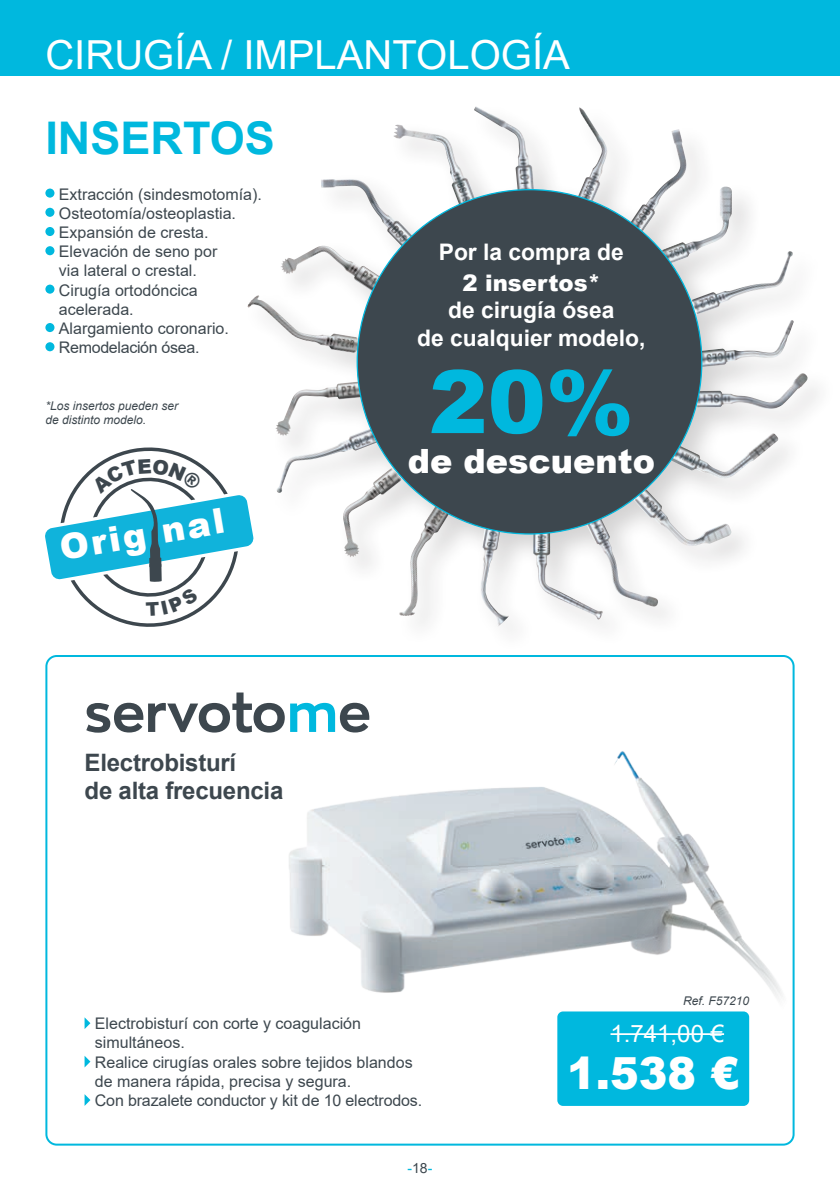
<style>
.page{position:relative;width:840px;height:1191px;background:#fff}
.page>*{position:absolute;margin:0;border:0;box-sizing:border-box;transform-origin:0 0}
.t1{font:900 87.6px "Arial";color:#00b8de}
.t2{font:700 45px "Arial";color:#00b8de}
.t3{font:900 44.2px "Arial";color:#fff}
.t4{font:40px "Arial";color:#fff}
.t5{font:900 34.8px "Arial";color:#fff}
.t6{font:900 33.4px "Arial";color:#fff}
.t7{font:700 24px/28.8px "Arial";letter-spacing:-.01em;color:#3d474e}
.t8{font:24px "Arial";color:#fff}
.t9{font:700 22.8px/27.4px "Arial";color:#fff;text-align:center}
.t10{font:900 22.8px "Arial";color:#fff}
.t11{font:16px/19.2px "Arial";color:#3d474e}
.t12{font:14px "Arial";color:#00b8de}
.t13{font:italic 12px/14.4px "Arial";color:#3d474e}
.s1{color:#3d474e}
</style>
<div class="page">
<div style="left:0;top:0;width:839px;height:76px;background:#00b8de"></div>
<img style="left:289px;top:751px;width:494px;height:267px">
<div style="left:45px;top:188px;width:9px;height:10px;background:#00b8de;border-radius:50%"></div>
<div style="left:45px;top:208px;width:9px;height:9px;background:#00b8de;border-radius:50%"></div>
<div style="left:45px;top:227px;width:9px;height:9px;background:#00b8de;border-radius:50%"></div>
<div style="left:45px;top:246px;width:9px;height:9px;background:#00b8de;border-radius:50%"></div>
<div style="left:45px;top:284px;width:9px;height:10px;background:#00b8de;border-radius:50%"></div>
<div style="left:45px;top:323px;width:9px;height:9px;background:#00b8de;border-radius:50%"></div>
<div style="left:45px;top:342px;width:9px;height:9px;background:#00b8de;border-radius:50%"></div>
<div style="left:242px;top:101px;width:594px;height:554px;background:#231f20;opacity:.2"></div>
<img style="left:393px;top:124px;width:35px;height:16px">
<img style="left:788px;top:373px;width:14px;height:15px">
<svg style="left:473px;top:106px;width:5px;height:7px"></svg>
<img style="left:783px;top:251px;width:6px;height:15px">
<svg style="left:763px;top:433px;width:9px;height:7px"></svg>
<img style="left:578px;top:108px;width:8px;height:15px">
<img style="left:324px;top:428px;width:46px;height:22px">
<img style="left:660px;top:186px;width:71px;height:79px">
<img style="left:247px;top:295px;width:111px;height:58px">
<svg style="left:784px;top:320px;width:6px;height:13px"></svg>
<img style="left:632px;top:488px;width:99px;height:58px">
<img style="left:342px;top:468px;width:59px;height:89px">
<img style="left:399px;top:504px;width:50px;height:112px">
<img style="left:671px;top:129px;width:7px;height:14px">
<svg style="left:321px;top:179px;width:12px;height:8px"></svg>
<img style="left:585px;top:516px;width:21px;height:39px">
<img style="left:481px;top:527px;width:5px;height:49px">
<img style="left:533px;top:534px;width:8px;height:54px">
<img style="left:280px;top:246px;width:104px;height:47px">
<img style="left:275px;top:381px;width:88px;height:55px">
<div style="left:357px;top:190px;width:344px;height:344px;background:#3d474e;border-radius:50%"></div>
<svg style="left:84px;top:1017px;width:6px;height:12px"></svg>
<svg style="left:84px;top:1056px;width:6px;height:11px"></svg>
<svg style="left:84px;top:1094px;width:6px;height:12px"></svg>
<div style="left:557px;top:1011px;width:191px;height:95px;background:#00b8de;border-radius:6px"></div>
<hr style="left:610px;top:1033px;width:113px;height:2px;background:#fff">
<svg style="left:290px;top:703px;width:79px;height:29px"></svg>
<svg style="left:86px;top:692px;width:198px;height:40px"></svg>
<hr style="left:839px;top:708px;width:1px;height:483px;background:#3d474e">
<img style="left:839px;top:708px;width:1px;height:118px">
<svg style="left:839px;top:0;width:1px;height:76px"></svg>
<svg style="left:45px;top:442px;width:209px;height:190px"></svg>
<h3 class="t4" style="left:45px;top:27px;width:525px">CIRUGÍA / IMPLANTOLOGÍA</h3>
<h2 class="t2" style="left:45px;top:107px;width:231px">INSERTOS</h2>
<p class="t11" style="left:59px;top:184px;width:204px">Extracción (sindesmotomía).<br>Osteotomía/osteoplastia.<br>Expansión de cresta.<br>Elevación de seno por<br>via lateral o crestal.<br>Cirugía ortodóncica acelerada.<br>Alargamiento coronario.<br>Remodelación ósea.</p>
<p class="t13" style="left:45px;top:398px;width:134px">*Los insertos pueden ser de distinto modelo.</p>
<h3 class="t5" style="left:56px;top:523px;width:167px;rotate:-10deg">Orig nal</h3>
<h3 class="t7" style="left:84px;top:748px;width:200px">Electrobisturí<br>de alta frecuencia</h3>
<h3 class="t9" style="left:438px;top:238px;width:186px">Por la compra de</h3>
<h3 class="t10" style="left:462px;top:266px;width:139px">2 insertos*</h3>
<h3 class="t9" style="left:417px;top:297px;width:229px">de cirugía ósea<br>de cualquier modelo,</h3>
<h1 class="t1" style="left:429px;top:338px;width:206px">20%</h1>
<h3 class="t6" style="left:407px;top:437px;width:249px">de descuento</h3>
<p class="t13" style="left:682px;top:993px;width:68px">Ref. F57210</p>
<p class="t11" style="left:95px;top:1013px;width:329px">Electrobisturí con corte y coagulación simultáneos.<br>Realice cirugías orales sobre tejidos blandos de manera rápida, precisa y segura.<br>Con brazalete conductor y kit de 10 electrodos.</p>
<p class="t12" style="left:407px;top:1158px;width:26px">-<span class="s1">18</span>-</p>
<h3 class="t8" style="left:610px;top:1017px;width:115px">1.741,00 €</h3>
<h3 class="t3" style="left:567px;top:1041px;width:173px">1.538 €</h3>
</div>
